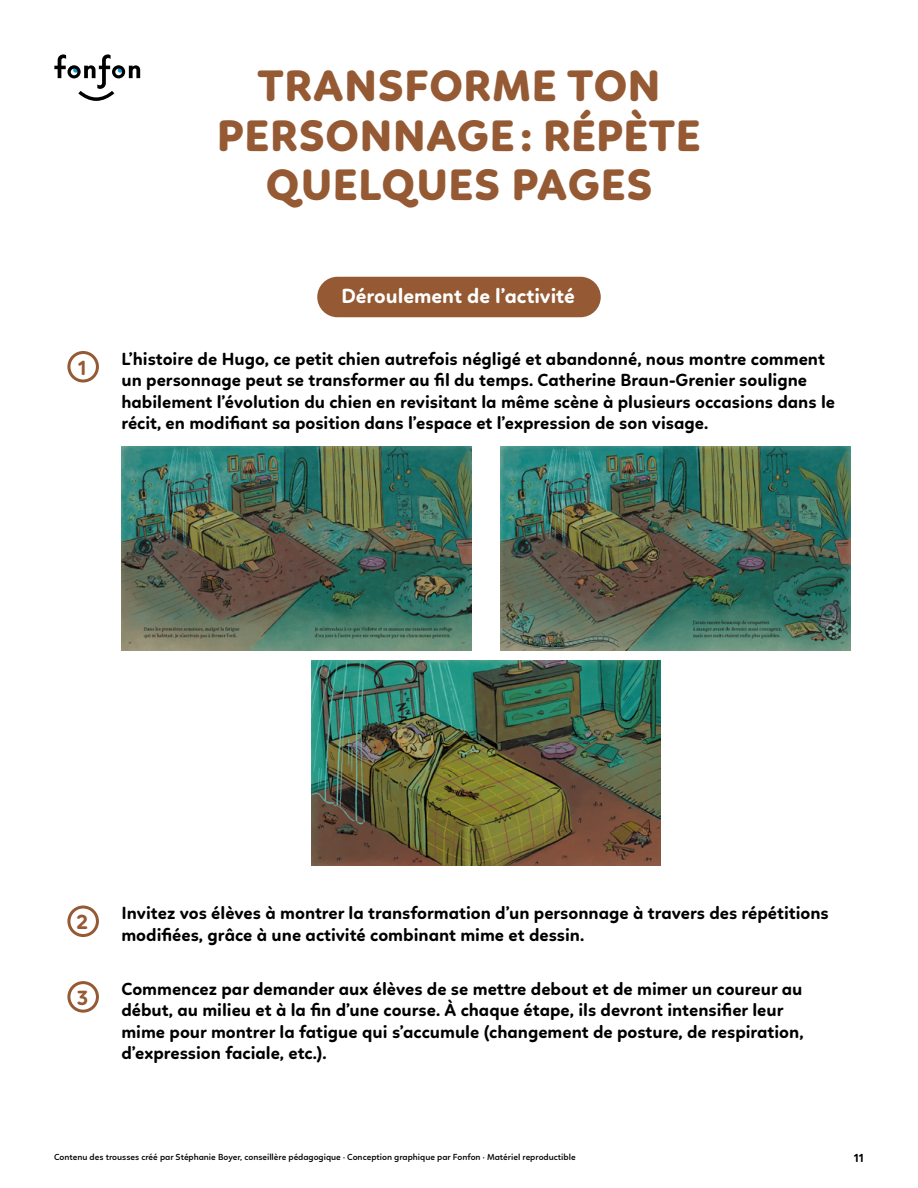
<style>
.page{position:relative;width:918px;height:1188px;background:#fff}
.page>*{position:absolute;margin:0;border:0;box-sizing:border-box;transform-origin:0 0}
.t1{font:800 45px/49.5px "Linotte";letter-spacing:.015em;color:#955a33;text-align:center}
.t2{font:700 21px "Linotte";color:#fff}
.t3{font:700 21px "Linotte";color:#955a33}
.t4{font:700 18px/21.6px "Linotte";color:#000}
.t5{font:700 12px "Linotte";color:#000}
.t6{font:600 9px "Linotte";color:#000}
</style>
<div class="page">
<svg style="left:54px;top:54px;width:86px;height:47px"></svg>
<div style="left:317px;top:277px;width:284px;height:40px;background:#955a33;border-radius:20px"></div>
<div style="left:67px;top:351px;width:32px;height:32px;border:3px solid #955a33;border-radius:50%"></div>
<img style="left:121px;top:446px;width:350px;height:205px">
<img style="left:501px;top:446px;width:350px;height:205px">
<img style="left:311px;top:661px;width:350px;height:204px">
<div style="left:67px;top:906px;width:32px;height:31px;border:3px solid #955a33;border-radius:50%"></div>
<div style="left:67px;top:981px;width:32px;height:32px;border:3px solid #955a33;border-radius:50%"></div>
<h1 class="t1" style="left:217px;top:61px;width:485px">TRANSFORME TON<br>PERSONNAGE: RÉPÈTE<br>QUELQUES PAGES</h1>
<p class="t2" style="left:341px;top:284px;width:235px">Déroulement de l’activité</p>
<p class="t3" style="left:78px;top:355px;width:11px">1</p>
<p class="t4" style="left:121px;top:347px;width:715px">L’histoire de Hugo, ce petit chien autrefois négligé et abandonné, nous montre comment un personnage peut se transformer au fil du temps. Catherine Braun-Grenier souligne habilement l’évolution du chien en revisitant la même scène à plusieurs occasions dans le récit, en modifiant sa position dans l’espace et l’expression de son visage.</p>
<p class="t3" style="left:77px;top:910px;width:13px">2</p>
<p class="t4" style="left:121px;top:902px;width:709px">Invitez vos élèves à montrer la transformation d’un personnage à travers des répétitions modifiées, grâce à une activité combinant mime et dessin.</p>
<p class="t3" style="left:77px;top:985px;width:13px">3</p>
<p class="t4" style="left:121px;top:978px;width:684px">Commencez par demander aux élèves de se mettre debout et de mimer un coureur au début, au milieu et à la fin d’une course. À chaque étape, ils devront intensifier leur mime pour montrer la fatigue qui s’accumule (changement de posture, de respiration, d’expression faciale, etc.).</p>
<p class="t6" style="left:54px;top:1152px;width:523px">Contenu des trousses créé par Stéphanie Boyer, conseillère pédagogique · Conception graphique par Fonfon · Matériel reproductible</p>
<p class="t5" style="left:854px;top:1151px;width:12px">11</p>
</div>
